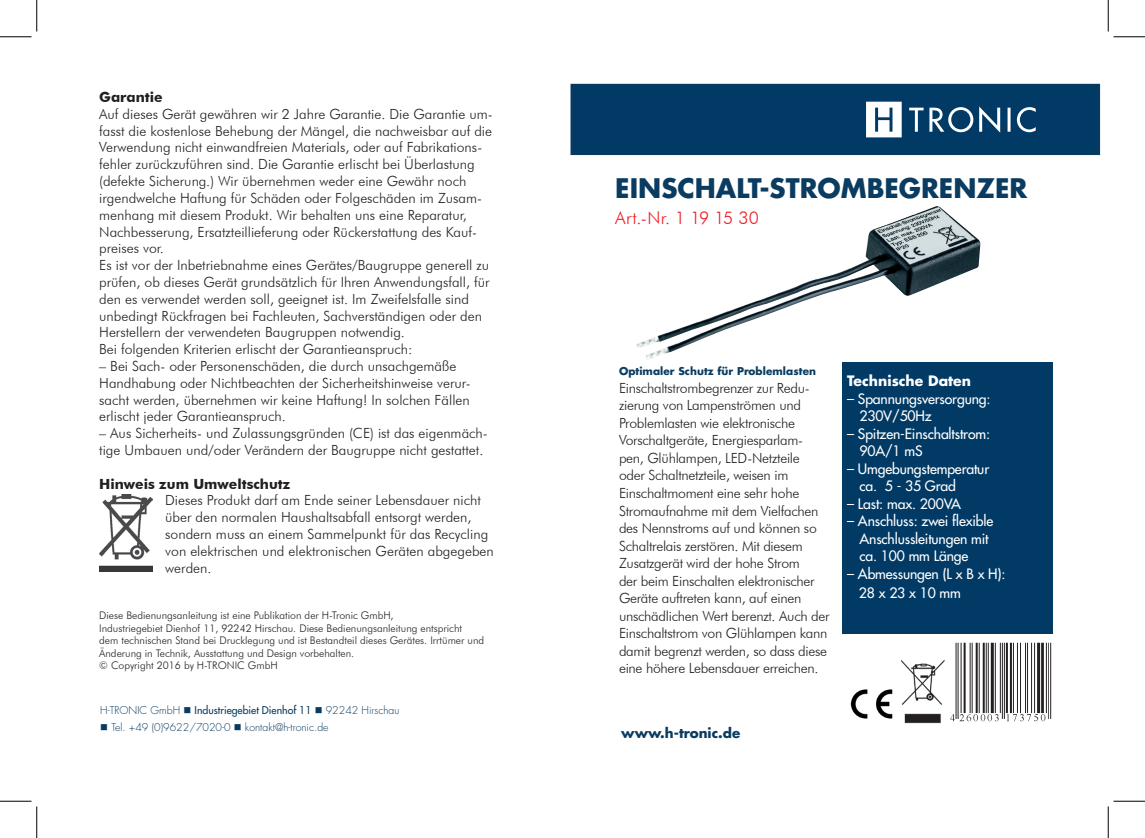
<style>
.page{position:relative;width:1145px;height:838px;background:#fff}
.page>*{position:absolute;margin:0;border:0;box-sizing:border-box;transform-origin:0 0}
.t1{font:700 26.25px "Futura Std";color:#0a3c61}
.t2{font:300 17.5px "Futura BT";letter-spacing:.015em;color:#ee1d23}
.t3{font:300 14px/16.8px "Futura BT";color:#231f20}
.t4{font:300 14px/17.5px "Futura BT";letter-spacing:-.02em;color:#231f20}
.t5{font:500 14px/17.5px "Futura Std";letter-spacing:-.01em;color:#fff}
.t6{font:700 14px "Futura BT";color:#231f20}
.t7{font:700 14px "Futura Std";color:#fff}
.t8{font:700 13.47px "Futura Std";color:#0a3c61}
.t9{font:300 10.5px/12.6px "Futura BT";color:#231f20}
.t10{font:300 10.5px "Futura Std";color:#0a3c61}
.t11{font:700 10.5px "Futura Std";letter-spacing:.005em;color:#0a3c61}
.s1{font-weight:500}
</style>
<div class="page">
<div style="left:571px;top:84px;width:529px;height:71px;background:#003a65"></div>
<svg style="left:866px;top:102px;width:36px;height:35px"></svg>
<svg style="left:909px;top:106px;width:127px;height:27px"></svg>
<img style="left:636px;top:206px;width:345px;height:154px">
<div style="left:842px;top:363px;width:211px;height:270px;background:#003a65"></div>
<img style="left:850px;top:689px;width:43px;height:30px">
<img style="left:901px;top:659px;width:44px;height:64px">
<img style="left:950px;top:642px;width:102px;height:80px">
<img style="left:99px;top:495px;width:54px;height:76px">
<hr style="left:0;top:36px;width:32px;height:1px;background:#000">
<hr style="left:1113px;top:36px;width:32px;height:1px;background:#000">
<hr style="left:0;top:800px;width:32px;height:1px;background:#000">
<hr style="left:1113px;top:800px;width:32px;height:1px;background:#000">
<hr style="left:36px;top:0;width:1px;height:31px;background:#000">
<hr style="left:36px;top:806px;width:1px;height:31px;background:#000">
<hr style="left:1108px;top:0;width:1px;height:31px;background:#000">
<hr style="left:1108px;top:806px;width:1px;height:31px;background:#000">
<p class="t6" style="left:99px;top:88px;width:65px">Garantie</p>
<p class="t3" style="left:99px;top:105px;width:395px">Auf dieses Gerät gewähren wir 2 Jahre Garantie. Die Garantie um&shy;fasst die kostenlose Behebung der Mängel, die nachweisbar auf die Verwendung nicht einwandfreien Materials, oder auf Fabrikations&shy;fehler zurückzuführen sind. Die Garantie erlischt bei Überlastung (defekte Sicherung.) Wir übernehmen weder eine Gewähr noch irgendwelche Haftung für Schäden oder Folgeschäden im Zusam&shy;menhang mit diesem Produkt. Wir behalten uns eine Reparatur, Nachbesserung, Ersatzteillieferung oder Rückerstattung des Kauf&shy;preises vor.<br>Es ist vor der Inbetriebnahme eines Gerätes/Baugruppe generell zu prüfen, ob dieses Gerät grundsätzlich für Ihren Anwendungsfall, für den es verwendet werden soll, geeignet ist. Im Zweifelsfalle sind unbedingt Rückfragen bei Fachleuten, Sachverständigen oder den Herstellern der verwendeten Baugruppen notwendig.<br>Bei folgenden Kriterien erlischt der Garantieanspruch:</p>
<p class="t3" style="left:99px;top:357px;width:373px">– Bei Sach- oder Personenschäden, die durch unsachgemäße Handhabung oder Nichtbeachten der Sicherheitshinweise verur&shy;sacht werden, übernehmen wir keine Haftung! In solchen Fällen erlischt jeder Garantieanspruch.</p>
<p class="t3" style="left:99px;top:424px;width:390px">– Aus Sicherheits- und Zulassungsgründen (CE) ist das eigenmäch&shy;tige Umbauen und/oder Verändern der Baugruppe nicht gestattet.</p>
<p class="t6" style="left:99px;top:475px;width:193px">Hinweis zum Umweltschutz</p>
<p class="t3" style="left:165px;top:492px;width:330px">Dieses Produkt darf am Ende seiner Lebensdauer nicht über den normalen Haushaltsabfall entsorgt werden, sondern muss an einem Sammelpunkt für das Recycling von elektrischen und elektronischen Geräten abgegeben werden.</p>
<p class="t9" style="left:99px;top:609px;width:386px">Diese Bedienungsanleitung ist eine Publikation der H-Tronic GmbH,<br>Industriegebiet Dienhof 11, 92242 Hirschau. Diese Bedienungsanleitung entspricht<br>dem technischen Stand bei Drucklegung und ist Bestandteil dieses Gerätes. Irrtümer und Änderung in Technik, Ausstattung und Design vorbehalten.<br>© Copyright 2016 by H-TRONIC GmbH</p>
<p class="t10" style="left:100px;top:703px;width:301px">H-TRONIC GmbH ■ <span class="s1">Industriegebiet Dienhof 11</span> ■ 92242 Hirschau</p>
<p class="t10" style="left:100px;top:720px;width:230px">■ Tel. +49 (0)9622/7020-0 ■ kontakt@h-tronic.de</p>
<h1 class="t1" style="left:615px;top:170px;width:414px">EINSCHALT-STROMBEGRENZER</h1>
<p class="t2" style="left:615px;top:207px;width:145px">Art.-Nr. 1 19 15 30</p>
<p class="t11" style="left:619px;top:364px;width:199px">Optimaler Schutz für Problemlasten</p>
<p class="t4" style="left:619px;top:379px;width:212px">Einschaltstrombegrenzer zur Redu&shy;zierung von Lampenströmen und Problemlasten wie elektronische Vorschaltgeräte, Energiesparlam&shy;pen, Glühlampen, LED-Netzteile<br>oder Schaltnetzteile, weisen im Einschaltmoment eine sehr hohe Stromaufnahme mit dem Vielfachen des Nennstroms auf und können so Schaltrelais zerstören. Mit diesem Zusatzgerät wird der hohe Strom<br>der beim Einschalten elektronischer Geräte auftreten kann, auf einen unschädlichen Wert berenzt. Auch der Einschaltstrom von Glühlampen kann damit begrenzt werden, so dass diese eine höhere Lebensdauer erreichen.</p>
<p class="t7" style="left:847px;top:371px;width:125px">Technische Daten</p>
<p class="t5" style="left:859px;top:390px;width:133px;text-indent:-12px">– Spannungsversorgung:<br>230V/50Hz</p>
<p class="t5" style="left:859px;top:425px;width:132px;text-indent:-12px">– Spitzen-Einschaltstrom:<br>90A/1 mS</p>
<p class="t5" style="left:859px;top:460px;width:131px;text-indent:-12px">– Umgebungstemperatur ca. 5 - 35 Grad</p>
<p class="t5" style="left:847px;top:495px;width:115px">– Last: max. 200VA</p>
<p class="t5" style="left:859px;top:512px;width:135px;text-indent:-12px">– Anschluss: zwei flexible<br>Anschlussleitungen mit ca. 100 mm Länge</p>
<p class="t5" style="left:859px;top:564px;width:148px;line-height:19.2px;text-indent:-12px">– Abmessungen (L x B x H):<br>28 x 23 x 10 mm</p>
<p class="t8" style="left:621px;top:724px;width:120px">www.h-tronic.de</p>
</div>
